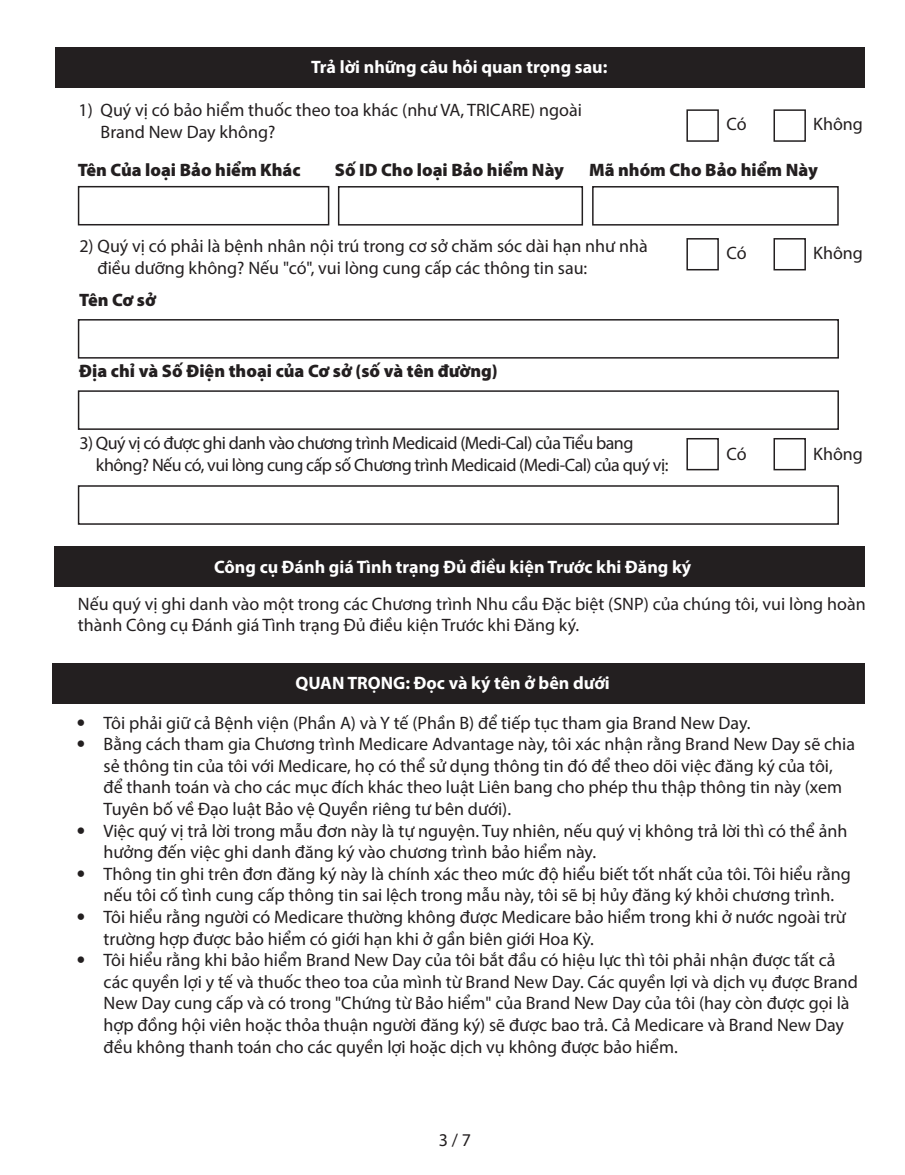
<style>
.page{position:relative;width:905px;height:1175px;background:#fff}
.page>*{position:absolute;margin:0;border:0;box-sizing:border-box;transform-origin:0 0}
.t1{font:18px/21.6px "Myriad Pro";color:#231f20}
.t2{font:18px/21.6px "Myriad Pro";letter-spacing:-.03em;color:#231f20}
.t3{font:900 18px "Myriad Pro";color:#231f20}
.t4{font:700 18px "Myriad Pro";color:#fff}
.s1{font-family:"Avenir"}
</style>
<div class="page">
<div style="left:55px;top:47px;width:809px;height:41px;background:#231f20"></div>
<div style="left:78px;top:319px;width:761px;height:39px;border:2px solid #231f20"></div>
<div style="left:78px;top:390px;width:761px;height:40px;border:2px solid #231f20"></div>
<div style="left:686px;top:238px;width:32px;height:32px;border:2px solid #231f20"></div>
<div style="left:686px;top:438px;width:32px;height:32px;border:2px solid #231f20"></div>
<div style="left:686px;top:109px;width:32px;height:33px;border:2px solid #231f20"></div>
<div style="left:773px;top:238px;width:32px;height:32px;border:2px solid #231f20"></div>
<div style="left:773px;top:438px;width:32px;height:32px;border:2px solid #231f20"></div>
<div style="left:773px;top:109px;width:32px;height:33px;border:2px solid #231f20"></div>
<div style="left:78px;top:186px;width:251px;height:39px;border:2px solid #231f20"></div>
<div style="left:338px;top:186px;width:245px;height:39px;border:2px solid #231f20"></div>
<div style="left:592px;top:186px;width:246px;height:39px;border:2px solid #231f20"></div>
<div style="left:78px;top:485px;width:761px;height:40px;border:2px solid #231f20"></div>
<div style="left:54px;top:546px;width:810px;height:40px;background:#231f20"></div>
<div style="left:52px;top:663px;width:812px;height:41px;background:#231f20"></div>
<p class="t4" style="left:311px;top:55px;width:298px">Trả lời những câu hỏi quan trọng sau:</p>
<p class="t1" style="left:101px;top:99px;width:483px;text-indent:-22px">1) Quý vị có bảo hiểm thuốc theo toa khác (như VA, TRICARE) ngoài<br>Brand New Day không?</p>
<p class="t1" style="left:726px;top:113px;width:22px">Có</p>
<p class="t1" style="left:813px;top:113px;width:51px">Không</p>
<p class="t3" style="left:78px;top:158px;width:224px">Tên Của loại Bảo hiểm Khác</p>
<p class="t3" style="left:335px;top:158px;width:231px">Số ID Cho loại Bảo hiểm Này</p>
<p class="t3" style="left:589px;top:158px;width:230px">Mã nhóm Cho Bảo hiểm Này</p>
<p class="t1" style="left:98px;top:235px;width:546px;text-indent:-18px">2) Quý vị có phải là bệnh nhân nội trú trong cơ sở chăm sóc dài hạn như nhà điều dưỡng không? Nếu "có", vui lòng cung cấp các thông tin sau:</p>
<p class="t1" style="left:726px;top:242px;width:22px">Có</p>
<p class="t3" style="left:79px;top:287px;width:78px">Tên Cơ sở</p>
<p class="t3" style="left:79px;top:359px;width:420px">Địa chỉ và Số Điện thoại của Cơ sở (số và tên đường)</p>
<p class="t1" style="left:813px;top:242px;width:51px">Không</p>
<p class="t2" style="left:96px;top:432px;width:574px;text-indent:-17px">3) Quý vị có được ghi danh vào chương trình Medicaid (Medi-Cal) của Tiểu bang không? Nếu có, vui lòng cung cấp số Chương trình Medicaid (Medi-Cal) của quý vị:</p>
<p class="t4" style="left:214px;top:555px;width:478px">Công cụ Đánh giá Tình trạng Đủ điều kiện Trước khi Đăng ký</p>
<p class="t1" style="left:726px;top:443px;width:22px">Có</p>
<p class="t1" style="left:813px;top:443px;width:51px">Không</p>
<p class="t1" style="left:78px;top:592px;width:789px">Nếu quý vị ghi danh vào một trong các Chương trình Nhu cầu Đặc biệt (SNP) của chúng tôi, vui lòng hoàn thành Công cụ Đánh giá Tình trạng Đủ điều kiện Trước khi Đăng ký.</p>
<p class="t4" style="left:295px;top:671px;width:316px">QUAN TRỌNG: Đọc và ký tên ở bên dưới</p>
<p class="t1" style="left:77px;top:711px;width:675px"><span class="s1">•</span> Tôi phải giữ cả Bệnh viện (Phần A) và Y tế (Phần B) để tiếp tục tham gia Brand New Day.</p>
<p class="t1" style="left:104px;top:733px;width:753px;text-indent:-27px"><span class="s1">•</span> Bằng cách tham gia Chương trình Medicare Advantage này, tôi xác nhận rằng Brand New Day sẽ chia sẻ thông tin của tôi với Medicare, họ có thể sử dụng thông tin đó để theo dõi việc đăng ký của tôi, để thanh toán và cho các mục đích khác theo luật Liên bang cho phép thu thập thông tin này (xem Tuyên bố về Đạo luật Bảo vệ Quyền riêng tư bên dưới).</p>
<p class="t1" style="left:104px;top:819px;width:745px;text-indent:-27px"><span class="s1">•</span> Việc quý vị trả lời trong mẫu đơn này là tự nguyện. Tuy nhiên, nếu quý vị không trả lời thì có thể ảnh hưởng đến việc ghi danh đăng ký vào chương trình bảo hiểm này.</p>
<p class="t1" style="left:77px;top:862px;width:775px;text-align:center"><span class="s1">•</span> Thông tin ghi trên đơn đăng ký này là chính xác theo mức độ hiểu biết tốt nhất của tôi. Tôi hiểu rằng nếu tôi cố tình cung cấp thông tin sai lệch trong mẫu này, tôi sẽ bị hủy đăng ký khỏi chương trình.</p>
<p class="t1" style="left:104px;top:906px;width:738px;text-indent:-27px"><span class="s1">•</span> Tôi hiểu rằ ng người có Medicare thường không được Medicare bảo hiểm trong khi ở nước ngoài trừ trường hợp được bảo hiểm có giới hạ n khi ở gầ n biên giới Hoa Kỳ.</p>
<p class="t1" style="left:104px;top:949px;width:755px;text-indent:-27px"><span class="s1">•</span> Tôi hiểu rằng khi bảo hiểm Brand New Day của tôi bắt đầu có hiệu lực thì tôi phải nhận được tất cả các quyền lợi y tế và thuốc theo toa của mình từ Brand New Day. Các quyền lợi và dịch vụ được Brand New Day cung cấp và có trong "Chứng từ Bảo hiểm" của Brand New Day của tôi (hay còn được gọi là hợp đồng hội viên hoặc thỏa thuận người đăng ký) sẽ được bao trả. Cả Medicare và Brand New Day đều không thanh toán cho các quyền lợi hoặc dịch vụ không được bảo hiểm.</p>
<p class="t1" style="left:439px;top:1128px;width:34px">3 / 7</p>
</div>
